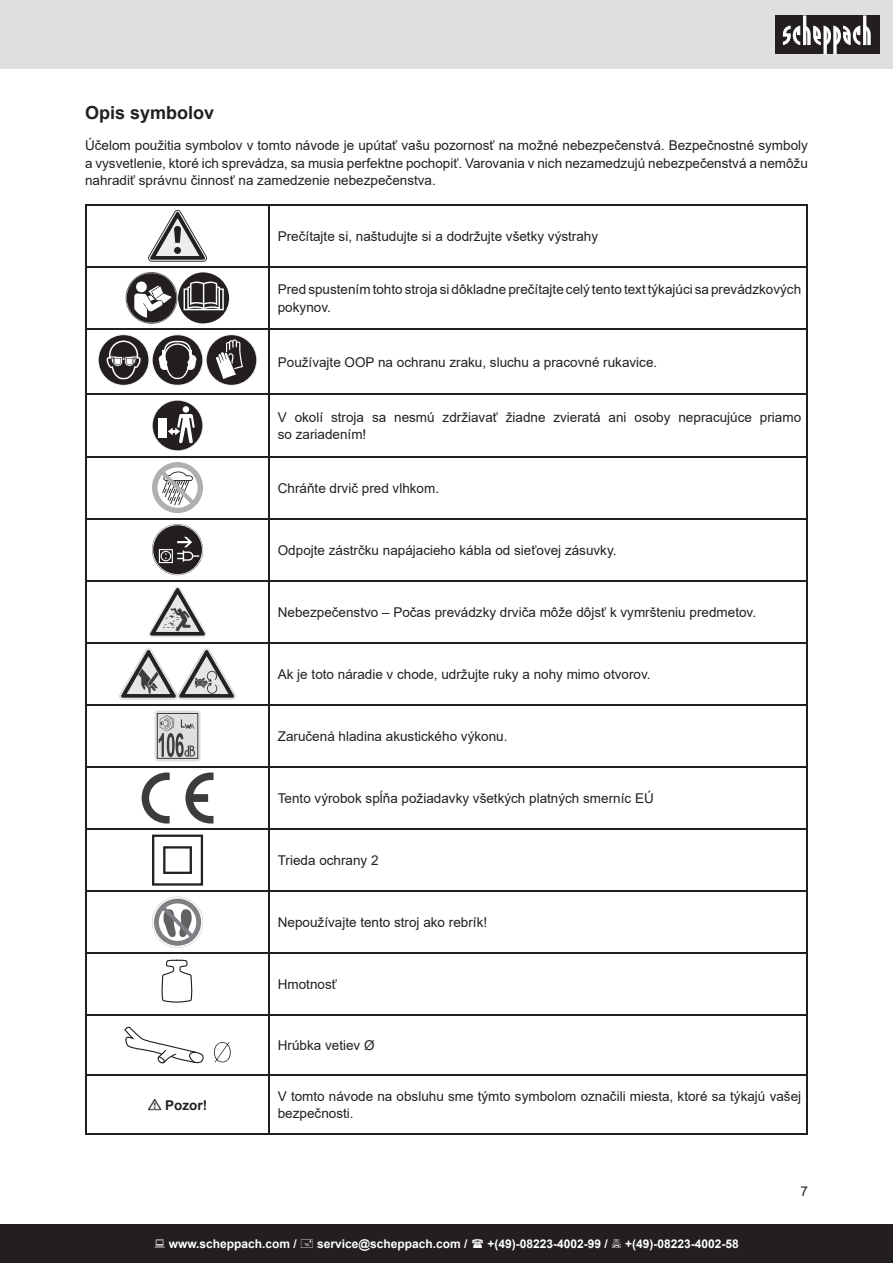
<style>
.page{position:relative;width:893px;height:1263px;background:#fff}
.page>*{position:absolute;margin:0;border:0;box-sizing:border-box;transform-origin:0 0}
.t1{font:700 18px "Arial";color:#231f20}
.t2{font:13.5px/17.7px "Arial";color:#231f20}
.t3{font:700 13.5px "Arial";color:#231f20}
.t4{font:700 12px "Arial";color:#fff}
</style>
<div class="page">
<div style="left:0;top:0;width:893px;height:69px;background:#dedfe0"></div>
<div style="left:775px;top:16px;width:105px;height:38px;background:#231f20"></div>
<svg style="left:783px;top:15px;width:88px;height:39px"></svg>
<div style="left:0;top:1225px;width:893px;height:38px;background:#231f20"></div>
<hr style="left:85px;top:204px;width:184px;height:2px;background:#231f20">
<hr style="left:85px;top:206px;width:2px;height:60px;background:#231f20">
<hr style="left:269px;top:204px;width:539px;height:2px;background:#231f20">
<hr style="left:269px;top:206px;width:1px;height:60px;background:#231f20">
<hr style="left:806px;top:206px;width:2px;height:60px;background:#231f20">
<hr style="left:85px;top:266px;width:184px;height:2px;background:#231f20">
<hr style="left:85px;top:268px;width:2px;height:60px;background:#231f20">
<hr style="left:269px;top:266px;width:539px;height:2px;background:#231f20">
<hr style="left:269px;top:268px;width:1px;height:60px;background:#231f20">
<hr style="left:806px;top:268px;width:2px;height:60px;background:#231f20">
<hr style="left:85px;top:328px;width:184px;height:2px;background:#231f20">
<hr style="left:85px;top:330px;width:2px;height:64px;background:#231f20">
<hr style="left:269px;top:328px;width:539px;height:2px;background:#231f20">
<hr style="left:269px;top:330px;width:1px;height:64px;background:#231f20">
<hr style="left:806px;top:330px;width:2px;height:64px;background:#231f20">
<hr style="left:85px;top:394px;width:184px;height:1px;background:#231f20">
<hr style="left:85px;top:395px;width:2px;height:61px;background:#231f20">
<hr style="left:269px;top:394px;width:539px;height:1px;background:#231f20">
<hr style="left:269px;top:395px;width:1px;height:61px;background:#231f20">
<hr style="left:806px;top:395px;width:2px;height:61px;background:#231f20">
<hr style="left:85px;top:456px;width:184px;height:1px;background:#231f20">
<hr style="left:85px;top:457px;width:2px;height:61px;background:#231f20">
<hr style="left:269px;top:456px;width:539px;height:1px;background:#231f20">
<hr style="left:269px;top:457px;width:1px;height:61px;background:#231f20">
<hr style="left:806px;top:457px;width:2px;height:61px;background:#231f20">
<hr style="left:85px;top:518px;width:184px;height:1px;background:#231f20">
<hr style="left:85px;top:519px;width:2px;height:61px;background:#231f20">
<hr style="left:269px;top:518px;width:539px;height:1px;background:#231f20">
<hr style="left:269px;top:519px;width:1px;height:61px;background:#231f20">
<hr style="left:806px;top:519px;width:2px;height:61px;background:#231f20">
<hr style="left:85px;top:580px;width:184px;height:1px;background:#231f20">
<hr style="left:85px;top:581px;width:2px;height:61px;background:#231f20">
<hr style="left:269px;top:580px;width:539px;height:1px;background:#231f20">
<hr style="left:269px;top:581px;width:1px;height:61px;background:#231f20">
<hr style="left:806px;top:581px;width:2px;height:61px;background:#231f20">
<hr style="left:85px;top:642px;width:184px;height:1px;background:#231f20">
<hr style="left:85px;top:643px;width:2px;height:61px;background:#231f20">
<hr style="left:269px;top:642px;width:539px;height:1px;background:#231f20">
<hr style="left:269px;top:643px;width:1px;height:61px;background:#231f20">
<hr style="left:806px;top:643px;width:2px;height:61px;background:#231f20">
<hr style="left:85px;top:704px;width:184px;height:2px;background:#231f20">
<hr style="left:85px;top:706px;width:2px;height:60px;background:#231f20">
<hr style="left:269px;top:704px;width:539px;height:2px;background:#231f20">
<hr style="left:269px;top:706px;width:1px;height:60px;background:#231f20">
<hr style="left:806px;top:706px;width:2px;height:60px;background:#231f20">
<hr style="left:85px;top:766px;width:184px;height:2px;background:#231f20">
<hr style="left:85px;top:768px;width:2px;height:60px;background:#231f20">
<hr style="left:269px;top:766px;width:539px;height:2px;background:#231f20">
<hr style="left:269px;top:768px;width:1px;height:60px;background:#231f20">
<hr style="left:806px;top:768px;width:2px;height:60px;background:#231f20">
<hr style="left:85px;top:828px;width:184px;height:2px;background:#231f20">
<hr style="left:85px;top:830px;width:2px;height:60px;background:#231f20">
<hr style="left:269px;top:828px;width:539px;height:2px;background:#231f20">
<hr style="left:269px;top:830px;width:1px;height:60px;background:#231f20">
<hr style="left:806px;top:830px;width:2px;height:60px;background:#231f20">
<hr style="left:85px;top:890px;width:184px;height:2px;background:#231f20">
<hr style="left:85px;top:892px;width:2px;height:60px;background:#231f20">
<hr style="left:269px;top:890px;width:539px;height:2px;background:#231f20">
<hr style="left:269px;top:892px;width:1px;height:60px;background:#231f20">
<hr style="left:806px;top:892px;width:2px;height:60px;background:#231f20">
<hr style="left:85px;top:952px;width:184px;height:2px;background:#231f20">
<hr style="left:85px;top:954px;width:2px;height:60px;background:#231f20">
<hr style="left:269px;top:952px;width:539px;height:2px;background:#231f20">
<hr style="left:269px;top:954px;width:1px;height:60px;background:#231f20">
<hr style="left:806px;top:954px;width:2px;height:60px;background:#231f20">
<hr style="left:85px;top:1014px;width:184px;height:2px;background:#231f20">
<hr style="left:85px;top:1016px;width:2px;height:58px;background:#231f20">
<hr style="left:269px;top:1014px;width:539px;height:2px;background:#231f20">
<hr style="left:269px;top:1016px;width:1px;height:58px;background:#231f20">
<hr style="left:806px;top:1016px;width:2px;height:58px;background:#231f20">
<hr style="left:85px;top:1074px;width:184px;height:1px;background:#231f20">
<hr style="left:85px;top:1075px;width:2px;height:59px;background:#231f20">
<hr style="left:269px;top:1074px;width:539px;height:1px;background:#231f20">
<hr style="left:269px;top:1075px;width:1px;height:59px;background:#231f20">
<hr style="left:806px;top:1075px;width:2px;height:59px;background:#231f20">
<hr style="left:85px;top:1134px;width:723px;height:1px;background:#231f20">
<svg style="left:98px;top:210px;width:159px;height:176px"></svg>
<svg style="left:152px;top:400px;width:51px;height:51px"></svg>
<svg style="left:152px;top:462px;width:51px;height:51px"></svg>
<svg style="left:152px;top:524px;width:51px;height:51px"></svg>
<svg style="left:148px;top:586px;width:59px;height:51px"></svg>
<svg style="left:119px;top:648px;width:117px;height:51px"></svg>
<div style="left:155px;top:710px;width:46px;height:51px;background:linear-gradient(to right,#d9dadb,#dbdcdd);border-radius:3px"></div>
<div style="left:157px;top:713px;width:41px;height:46px;border:1px solid #3d3c3e"></div>
<svg style="left:159px;top:715px;width:36px;height:42px;background:#aeafb0"></svg>
<svg style="left:142px;top:772px;width:28px;height:51px"></svg>
<svg style="left:185px;top:772px;width:28px;height:51px"></svg>
<svg style="left:152px;top:834px;width:51px;height:52px"></svg>
<svg style="left:152px;top:897px;width:51px;height:51px"></svg>
<svg style="left:161px;top:959px;width:32px;height:44px"></svg>
<svg style="left:124px;top:1027px;width:80px;height:36px"></svg>
<svg style="left:214px;top:1042px;width:17px;height:20px"></svg>
<img style="left:148px;top:1099px;width:14px;height:11px">
<h1 class="t1" style="left:85px;top:103px;width:131px">Opis symbolov</h1>
<p class="t2" style="left:85px;top:136px;width:724px;text-align:justify">Účelom použitia symbolov v tomto návode je upútať vašu pozornosť na možné nebezpečenstvá. Bezpečnostné symboly a vysvetlenie, ktoré ich sprevádza, sa musia perfektne pochopiť. Varovania v nich nezamedzujú nebezpečenstvá a nemôžu nahradiť správnu činnosť na zamedzenie nebezpečenstva.</p>
<p class="t2" style="left:278px;top:227px;width:322px">Prečítajte si, naštudujte si a dodržujte všetky výstrahy</p>
<p class="t2" style="left:278px;top:280px;width:525px">Pred spustením tohto stroja si dôkladne prečítajte celý tento text týkajúci sa prevádzkových pokynov.</p>
<p class="t2" style="left:278px;top:353px;width:381px">Používajte OOP na ochranu zraku, sluchu a pracovné rukavice.</p>
<p class="t2" style="left:278px;top:408px;width:525px">V okolí stroja sa nesmú zdržiavať žiadne zvieratá ani osoby nepracujúce priamo so zariadením!</p>
<p class="t2" style="left:278px;top:479px;width:163px">Chráňte drvič pred vlhkom.</p>
<p class="t2" style="left:278px;top:541px;width:340px">Odpojte zástrčku napájacieho kábla od sieťovej zásuvky.</p>
<p class="t2" style="left:278px;top:603px;width:480px">Nebezpečenstvo – Počas prevádzky drviča môže dôjsť k vymršteniu predmetov.</p>
<p class="t2" style="left:278px;top:665px;width:374px">Ak je toto náradie v chode, udržujte ruky a nohy mimo otvorov.</p>
<p class="t2" style="left:278px;top:727px;width:231px">Zaručená hladina akustického výkonu.</p>
<p class="t2" style="left:278px;top:789px;width:377px">Tento výrobok spĺňa požiadavky všetkých platných smerníc EÚ</p>
<p class="t2" style="left:278px;top:851px;width:102px">Trieda ochrany 2</p>
<p class="t2" style="left:278px;top:913px;width:211px">Nepoužívajte tento stroj ako rebrík!</p>
<p class="t2" style="left:278px;top:976px;width:61px">Hmotnosť</p>
<p class="t2" style="left:278px;top:1036px;width:98px">Hrúbka vetiev Ø</p>
<p class="t3" style="left:165px;top:1098px;width:43px">Pozor!</p>
<p class="t2" style="left:278px;top:1087px;width:525px">V tomto návode na obsluhu sme týmto symbolom označili miesta, ktoré sa týkajú vašej bezpečnosti.</p>
<p class="t4" style="left:169px;top:1237px;width:130px">www.scheppach.com /</p>
<p class="t4" style="left:317px;top:1237px;width:152px">service@scheppach.com /</p>
<p class="t4" style="left:487px;top:1237px;width:122px">+(49)-08223-4002-99 /</p>
<p class="t4" style="left:625px;top:1237px;width:115px">+(49)-08223-4002-58</p>
<p class="t2" style="left:800px;top:1183px;width:9px">7</p>
</div>
